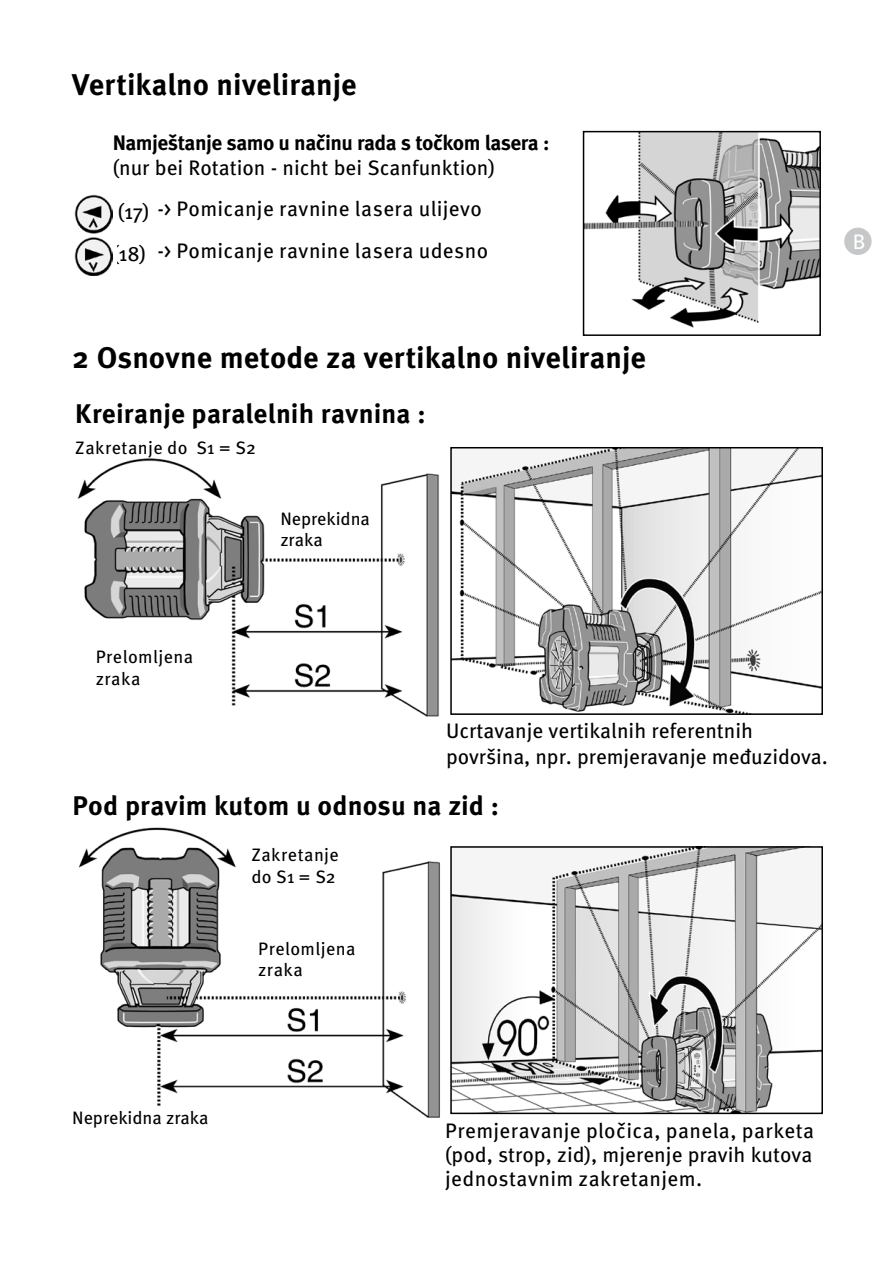
<style>
.page{position:relative;width:893px;height:1263px;background:#fff}
.page>*{position:absolute;margin:0;border:0;box-sizing:border-box;transform-origin:0 0}
.t1{font:700 30px "Meta Pro";color:#000}
.t2{font:700 27px "Meta Pro";letter-spacing:.005em;color:#000}
.t3{font:21px/24px "Meta Pro";color:#000}
.t4{font:700 21px "Meta Pro";letter-spacing:-.025em;color:#000}
.t5{font:21px "Meta Pro";color:#fff}
.t6{font:18px/21.6px "Meta Pro";letter-spacing:.02em;color:#000}
.t7{font:18px/21.6px "Meta Pro";letter-spacing:-.005em;color:#000}
</style>
<div class="page">
<img style="left:78px;top:458px;width:361px;height:258px">
<img style="left:453px;top:450px;width:367px;height:262px">
<div style="left:450px;top:447px;width:373px;height:268px;border:2px solid #000"></div>
<img style="left:78px;top:827px;width:362px;height:291px">
<img style="left:453px;top:849px;width:367px;height:262px">
<div style="left:450px;top:846px;width:373px;height:268px;border:2px solid #000"></div>
<div style="left:75px;top:194px;width:40px;height:41px;background:linear-gradient(to bottom,#fff,#fff)"></div>
<img style="left:75px;top:194px;width:37px;height:39px">
<img style="left:75px;top:237px;width:37px;height:38px">
<div style="left:844px;top:228px;width:28px;height:27px;background:#c6c7c8;border-radius:50%"></div>
<img style="left:586px;top:134px;width:232px;height:194px">
<div style="left:583px;top:131px;width:238px;height:205px;border:2px solid #000"></div>
<h1 class="t1" style="left:72px;top:61px;width:286px">Vertikalno niveliranje</h1>
<p class="t4" style="left:113px;top:126px;width:438px">Namještanje samo u načinu rada s točkom lasera :</p>
<p class="t3" style="left:113px;top:155px;width:384px">(nur bei Rotation - nicht bei Scanfunktion)</p>
<p class="t3" style="left:112px;top:189px;width:39px;line-height:41.7px">(17) (18)</p>
<p class="t3" style="left:157px;top:186px;width:332px;line-height:42.6px">-&gt; Pomicanje ravnine lasera ulijevo -&gt; Pomicanje ravnine lasera udesno</p>
<h1 class="t1" style="left:72px;top:334px;width:575px">2 Osnovne metode za vertikalno niveliranje</h1>
<p class="t2" style="left:75px;top:393px;width:352px">Kreiranje paralelnih ravnina :</p>
<p class="t6" style="left:75px;top:436px;width:182px">Zakretanje do S1 = S2</p>
<p class="t7" style="left:280px;top:506px;width:91px">Neprekidna zraka</p>
<p class="t5" style="left:853px;top:226px;width:14px">B</p>
<p class="t6" style="left:96px;top:645px;width:99px">Prelomljena zraka</p>
<p class="t3" style="left:446px;top:717px;width:383px;line-height:25.2px">Ucrtavanje vertikalnih referentnih površina, npr. premjeravanje međuzidova.</p>
<p class="t2" style="left:73px;top:784px;width:428px">Pod pravim kutom u odnosu na zid :</p>
<p class="t6" style="left:251px;top:843px;width:89px">Zakretanje do S1 = S2</p>
<p class="t6" style="left:258px;top:936px;width:99px">Prelomljena zraka</p>
<p class="t7" style="left:72px;top:1106px;width:138px">Neprekidna zraka</p>
<p class="t3" style="left:445px;top:1118px;width:371px;text-align:justify">Premjeravanje pločica, panela, parketa (pod, strop, zid), mjerenje pravih kutova jednostavnim zakretanjem.</p>
</div>
